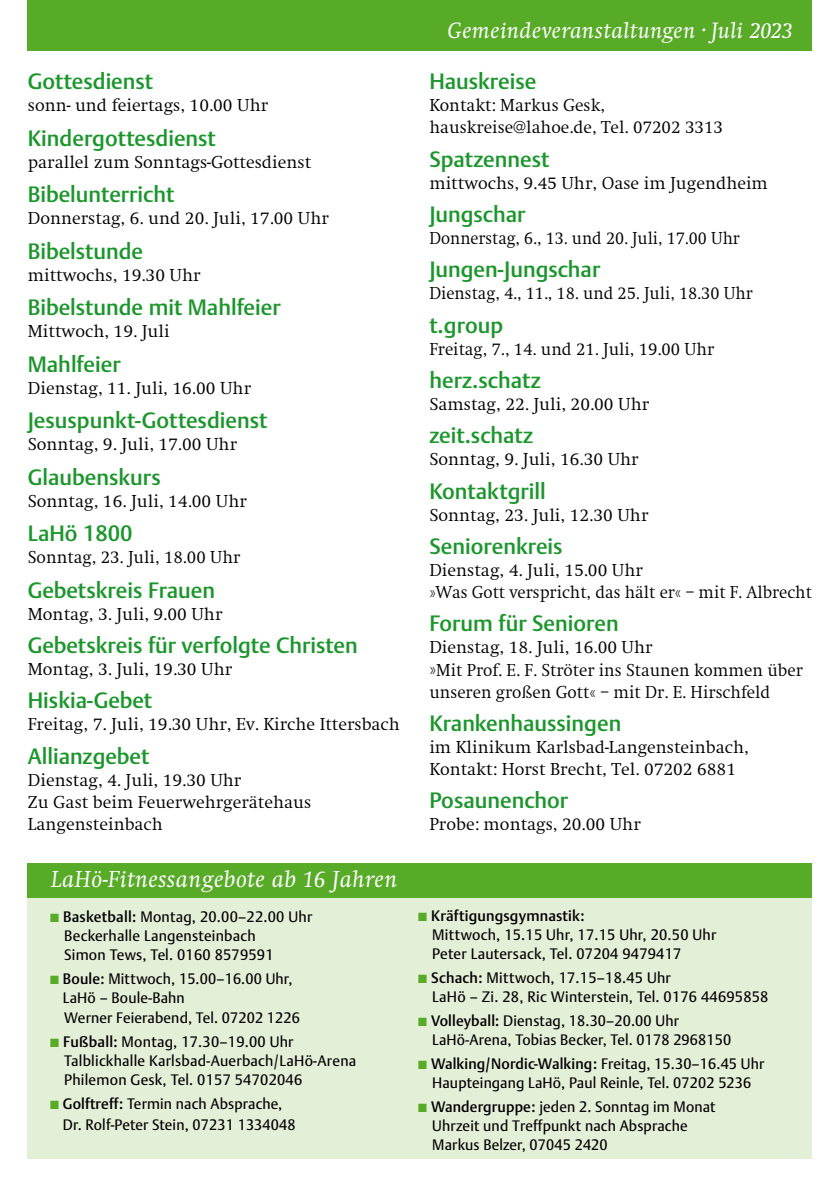
<style>
.page{position:relative;width:840px;height:1191px;background:#fff}
.page>*{position:absolute;margin:0;border:0;box-sizing:border-box;transform-origin:0 0}
.t1{font:italic 24px "Swift EF";letter-spacing:.02em;color:#fff}
.t2{font:italic 23px "Swift EF";letter-spacing:.015em;color:#fff}
.t3{font:500 22px "DTL Argo TOT";color:#1a962b}
.t4{font:300 18px/22px "Swift EF";color:#000}
.t5{font:300 18px "Swift EF";color:#000;scale:.94 1}
.t6{font:300 18px "Swift EF";color:#000;scale:.93 1}
.t7{font:300 18px "Swift EF";color:#000;scale:.96 1}
.t8{font:15px/19px "DTL Argo TOT";letter-spacing:.01em;color:#000}
.s1{color:#57ab27}
.s2{font-weight:500}
</style>
<div class="page">
<div style="left:28px;top:0;width:783px;height:51px;background:#57ab27"></div>
<div style="left:28px;top:896px;width:783px;height:262px;background:#e4efd8"></div>
<div style="left:28px;top:863px;width:783px;height:34px;background:#57ab27"></div>
<p class="t3" style="left:28px;top:68px;width:127px">Gottesdienst</p>
<p class="t4" style="left:28px;top:95px;width:242px">sonn- und feiertags, 10.00 Uhr</p>
<p class="t3" style="left:28px;top:125px;width:189px">Kindergottesdienst</p>
<p class="t4" style="left:28px;top:151px;width:285px">parallel zum Sonntags-Gottesdienst</p>
<p class="t3" style="left:28px;top:181px;width:148px">Bibelunterricht</p>
<p class="t4" style="left:28px;top:208px;width:302px">Donnerstag, 6. und 20. Juli, 17.00 Uhr</p>
<p class="t3" style="left:28px;top:238px;width:117px">Bibelstunde</p>
<p class="t4" style="left:28px;top:264px;width:174px">mittwochs, 19.30 Uhr</p>
<p class="t3" style="left:28px;top:294px;width:254px">Bibelstunde mit Mahlfeier</p>
<p class="t4" style="left:28px;top:321px;width:143px">Mittwoch, 19. Juli</p>
<p class="t3" style="left:28px;top:351px;width:94px">Mahlfeier</p>
<p class="t4" style="left:28px;top:377px;width:225px">Dienstag, 11. Juli, 16.00 Uhr</p>
<p class="t3" style="left:28px;top:407px;width:241px">Jesuspunkt-Gottesdienst</p>
<p class="t4" style="left:28px;top:433px;width:211px">Sonntag, 9. Juli, 17.00 Uhr</p>
<p class="t3" style="left:28px;top:464px;width:134px">Glaubenskurs</p>
<p class="t4" style="left:28px;top:490px;width:220px">Sonntag, 16. Juli, 14.00 Uhr</p>
<p class="t3" style="left:28px;top:520px;width:106px">LaHö 1800</p>
<p class="t4" style="left:28px;top:546px;width:214px">Sonntag, 23. Juli, 18.00 Uhr</p>
<p class="t3" style="left:28px;top:577px;width:189px">Gebetskreis Frauen</p>
<p class="t4" style="left:28px;top:603px;width:196px">Montag, 3. Juli, 9.00 Uhr</p>
<p class="t3" style="left:28px;top:632px;width:331px">Gebetskreis für verfolgte Christen</p>
<p class="t4" style="left:28px;top:658px;width:206px">Montag, 3. Juli, 19.30 Uhr</p>
<p class="t3" style="left:28px;top:687px;width:126px">Hiskia-Gebet</p>
<p class="t4" style="left:28px;top:714px;width:373px">Freitag, 7. Juli, 19.30 Uhr, Ev. Kirche Ittersbach</p>
<p class="t3" style="left:28px;top:743px;width:123px">Allianzgebet</p>
<p class="t4" style="left:28px;top:769px;width:285px">Dienstag, 4. Juli, 19.30 Uhr<br>Zu Gast beim Feuerwehrgerätehaus<br>Langensteinbach</p>
<h1 class="t1" style="left:51px;top:865px;width:347px">LaHö-Fitnessangebote ab 16 Jahren</h1>
<p class="t8" style="left:64px;top:907px;width:249px;text-indent:-14px"><span class="s1">■</span> <span class="s2">Basketball:</span> Montag, 20.00–22.00 Uhr<br>Beckerhalle Langensteinbach<br>Simon Tews, Tel. 0160 8579591</p>
<p class="t8" style="left:63px;top:969px;width:238px;text-indent:-13px"><span class="s1">■</span> <span class="s2">Boule:</span> Mittwoch, 15.00–16.00 Uhr,<br>LaHö – Boule-Bahn<br>Werner Feierabend, Tel. 07202 1226</p>
<p class="t8" style="left:64px;top:1032px;width:293px;text-indent:-14px"><span class="s1">■</span> <span class="s2">Fußball:</span> Montag, 17.30–19.00 Uhr<br>Talblickhalle Karlsbad-Auerbach/LaHö-Arena<br>Philemon Gesk, Tel. 0157 54702046</p>
<p class="t8" style="left:63px;top:1094px;width:234px;line-height:20px;text-indent:-13px"><span class="s1">■</span> <span class="s2">Golftreff:</span> Termin nach Absprache,<br>Dr. Rolf-Peter Stein, 07231 1334048</p>
<p class="t2" style="left:447px;top:18px;width:346px">Gemeindeveranstaltungen · Juli 2023</p>
<p class="t3" style="left:429px;top:68px;width:109px">Hauskreise</p>
<p class="t4" style="left:429px;top:95px;width:295px">Kontakt: Markus Gesk, hauskreise@lahoe.de, Tel. 07202 3313</p>
<p class="t3" style="left:429px;top:146px;width:121px">Spatzennest</p>
<p class="t4" style="left:429px;top:172px;width:340px">mittwochs, 9.45 Uhr, Oase im Jugendheim</p>
<p class="t3" style="left:429px;top:201px;width:97px">Jungschar</p>
<p class="t6" style="left:429px;top:228px;width:335px">Donnerstag, 6., 13. und 20. Juli, 17.00 Uhr</p>
<p class="t3" style="left:429px;top:256px;width:172px">Jungen-Jungschar</p>
<p class="t5" style="left:429px;top:284px;width:345px">Dienstag, 4., 11., 18. und 25. Juli, 18.30 Uhr</p>
<p class="t3" style="left:429px;top:312px;width:75px">t.group</p>
<p class="t7" style="left:429px;top:339px;width:298px">Freitag, 7., 14. und 21. Juli, 19.00 Uhr</p>
<p class="t3" style="left:429px;top:367px;width:113px">herz.schatz</p>
<p class="t4" style="left:429px;top:393px;width:221px">Samstag, 22. Juli, 20.00 Uhr</p>
<p class="t3" style="left:429px;top:422px;width:105px">zeit.schatz</p>
<p class="t4" style="left:429px;top:449px;width:211px">Sonntag, 9. Juli, 16.30 Uhr</p>
<p class="t3" style="left:429px;top:478px;width:118px">Kontaktgrill</p>
<p class="t4" style="left:429px;top:504px;width:220px">Sonntag, 23. Juli, 12.30 Uhr</p>
<p class="t3" style="left:429px;top:533px;width:135px">Seniorenkreis</p>
<p class="t4" style="left:429px;top:559px;width:384px">Dienstag, 4. Juli, 15.00 Uhr<br>»Was Gott verspricht, das hält er« – mit F. Albrecht</p>
<p class="t3" style="left:429px;top:610px;width:191px">Forum für Senioren</p>
<p class="t4" style="left:429px;top:637px;width:375px">Dienstag, 18. Juli, 16.00 Uhr<br>»Mit Prof. E. F. Ströter ins Staunen kommen über unseren großen Gott« – mit Dr. E. Hirschfeld</p>
<p class="t3" style="left:429px;top:710px;width:193px">Krankenhaussingen</p>
<p class="t4" style="left:429px;top:736px;width:321px">im Klinikum Karlsbad-Langensteinbach,<br>Kontakt: Horst Brecht, Tel. 07202 6881</p>
<p class="t3" style="left:429px;top:787px;width:140px">Posaunenchor</p>
<p class="t4" style="left:429px;top:813px;width:213px">Probe: montags, 20.00 Uhr</p>
<p class="t8" style="left:432px;top:906px;width:285px;text-indent:-14px"><span class="s1">■</span> <span class="s2">Kräftigungsgymnastik:<br></span>Mittwoch, 15.15 Uhr, 17.15 Uhr, 20.50 Uhr<br>Peter Lautersack, Tel. 07204 9479417</p>
<p class="t8" style="left:432px;top:968px;width:337px;text-indent:-14px"><span class="s1">■</span> <span class="s2">Schach:</span> Mittwoch, 17.15–18.45 Uhr<br>LaHö – Zi. 28, Ric Winterstein, Tel. 0176 44695858</p>
<p class="t8" style="left:432px;top:1011px;width:300px;text-indent:-14px"><span class="s1">■</span> <span class="s2">Volleyball:</span> Dienstag, 18.30–20.00 Uhr<br>LaHö-Arena, Tobias Becker, Tel. 0178 2968150</p>
<p class="t8" style="left:418px;top:1054px;width:347px;text-align:center"><span class="s1">■</span> <span class="s2">Walking/Nordic-Walking:</span> Freitag, 15.30–16.45 Uhr<br>Haupteingang LaHö, Paul Reinle, Tel. 07202 5236</p>
<p class="t8" style="left:432px;top:1097px;width:285px;text-indent:-14px"><span class="s1">■</span> <span class="s2">Wandergruppe:</span> jeden 2. Sonntag im Monat<br>Uhrzeit und Treffpunkt nach Absprache<br>Markus Belzer, 07045 2420</p>
</div>
